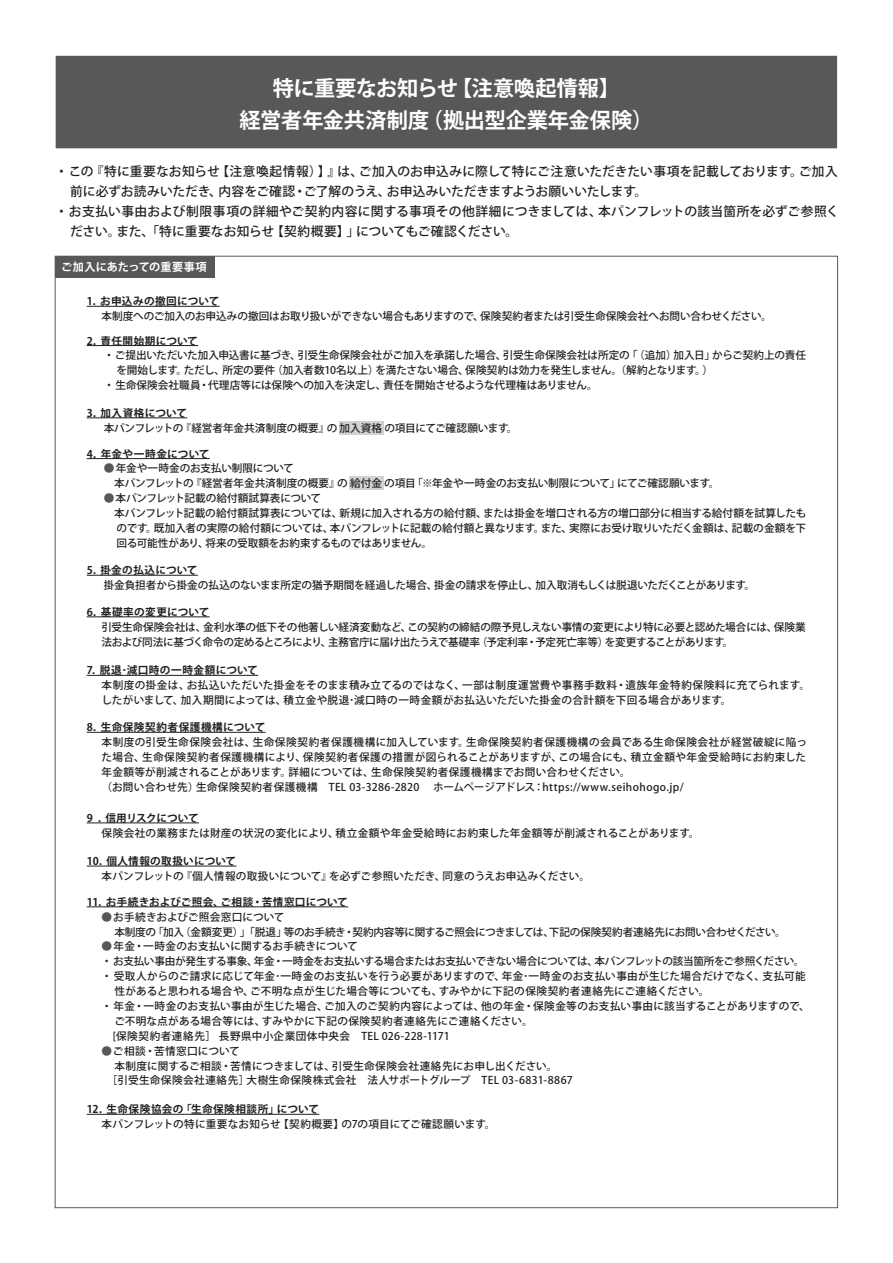
<style>
.page{position:relative;width:893px;height:1263px;background:#fff}
.page>*{position:absolute;margin:0;border:0;box-sizing:border-box;transform-origin:0 0}
.t1{font:700 21.3px/32px "Koz Go Pr 6 N";letter-spacing:-.015em;color:#fff;text-align:center}
.t2{font:500 12.75px "Koz Go Pr 6 N";letter-spacing:.01em;color:#231f20}
.t3{font:500 12.75px "Koz Go Pr 6 N";letter-spacing:-.01em;color:#231f20}
.t4{font:700 11.1px "Koz Go Pr 6 N";letter-spacing:.01em;color:#fff}
.t5{font:500 10.65px/14.9px "Koz Go Pr 6 N";color:#231f20}
.t6{font:500 10.65px/14.9px "Koz Go Pr 6 N";letter-spacing:.035em;color:#231f20}
.t7{font:500 10.65px "Koz Go Pr 6 N";letter-spacing:.02em;color:#231f20}
.t8{font:500 10.65px "Koz Go Pr 6 N";letter-spacing:-.02em;color:#231f20}
.t9{font:700 10.65px "Koz Go Pr 6 N";letter-spacing:.025em;color:#231f20}
.t10{font:500 10.65px/14.9px "Koz Go Pr 6 N";letter-spacing:.03em;color:#231f20}
.t11{font:500 10.65px/14.9px "Koz Go Pr 6 N";letter-spacing:-.03em;color:#231f20}
.t12{font:500 10.65px/14.9px "Koz Go Pr 6 N";letter-spacing:-.025em;color:#231f20}
.t13{font:500 10.65px "Koz Go Pr 6 N";letter-spacing:-.04em;color:#231f20}
.t14{font:500 10.65px "Koz Go Pr 6 N";letter-spacing:.025em;color:#231f20}
.t15{font:700 10.65px "Koz Go Pr 6 N";letter-spacing:-.04em;color:#231f20}
.s1{color:#57585a}
</style>
<div class="page">
<div style="left:55px;top:256px;width:160px;height:21px;background:#57585a"></div>
<div style="left:55px;top:55px;width:783px;height:94px;background:#57585a"></div>
<div style="left:55px;top:55px;width:783px;height:94px;border:1px solid #fff"></div>
<hr style="left:87px;top:306px;width:133px;height:1px;background:#231f20">
<hr style="left:87px;top:345px;width:111px;height:1px;background:#231f20">
<div style="left:339px;top:421px;width:44px;height:14px;background:#d1d2d4"></div>
<hr style="left:87px;top:418px;width:100px;height:1px;background:#231f20">
<hr style="left:87px;top:575px;width:111px;height:1px;background:#231f20">
<hr style="left:87px;top:617px;width:123px;height:1px;background:#231f20">
<hr style="left:87px;top:675px;width:171px;height:1px;background:#231f20">
<hr style="left:87px;top:866px;width:150px;height:1px;background:#231f20">
<hr style="left:87px;top:1114px;width:232px;height:1px;background:#231f20">
<hr style="left:87px;top:906px;width:261px;height:1px;background:#231f20">
<hr style="left:87px;top:732px;width:179px;height:1px;background:#231f20">
<hr style="left:87px;top:823px;width:112px;height:1px;background:#231f20">
<div style="left:349px;top:477px;width:34px;height:13px;background:#d1d2d4"></div>
<hr style="left:87px;top:458px;width:123px;height:1px;background:#231f20">
<h1 class="t1" style="left:239px;top:72px;width:415px">特に重要なお知らせ【注意喚起情報】<br>経営者年金共済制度（拠出型企業年金保険）</h1>
<p class="t2" style="left:55px;top:164px;width:784px">・この『特に重要なお知らせ【注意喚起情報）】』は、ご加入のお申込みに際して特にご注意いただきたい事項を記載しております。ご加入</p>
<p class="t2" style="left:70px;top:184px;width:579px">前に必ずお読みいただき、内容をご確認・ご了解のうえ、お申込みいただきますようお願いいたします。</p>
<p class="t2" style="left:55px;top:204px;width:785px">・お支払い事由および制限事項の詳細やご契約内容に関する事項その他詳細につきましては、本パンフレットの該当箇所を必ずご参照く</p>
<p class="t3" style="left:70px;top:224px;width:450px">ださい。また、「特に重要なお知らせ【契約概要】」についてもご確認ください。</p>
<p class="t4" style="left:61px;top:261px;width:147px">ご加入にあたっての重要事項</p>
<p class="t9" style="left:87px;top:295px;width:134px">1．お申込みの撤回について</p>
<p class="t5" style="left:102px;top:309px;width:672px">本制度へのご加入のお申込みの撤回はお取り扱いができない場合もありますので、保険契約者または引受生命保険会社へお問い合わせください。</p>
<p class="t9" style="left:87px;top:335px;width:113px">2．責任開始期について</p>
<p class="t5" style="left:104px;top:348px;width:704px">・ご提出いただいた加入申込書に基づき、引受生命保険会社がご加入を承諾した場合、引受生命保険会社は所定の「（追加）加入日」からご契約上の責任</p>
<p class="t8" style="left:116px;top:364px;width:598px">を開始します。ただし、所定の要件（加入者数10名以上）を満たさない場合、保険契約は効力を発生しません。（解約となります。）</p>
<p class="t5" style="left:104px;top:378px;width:495px">・生命保険会社職員・代理店等には保険への加入を決定し、責任を開始させるような代理権はありません。</p>
<p class="t9" style="left:87px;top:407px;width:102px">3．加入資格について</p>
<p class="t5" style="left:104px;top:421px;width:415px">本パンフレットの『経営者年金共済制度の概要』の 加入資格 の項目にてご確認願います。</p>
<p class="t9" style="left:87px;top:448px;width:124px">4．年金や一時金について</p>
<p class="t5" style="left:104px;top:461px;width:617px"><span class="s1">●</span>年金や一時金のお支払い制限について<br>　本パンフレットの『経営者年金共済制度の概要』の 給付金 の項目「※年金や一時金のお支払い制限について」にてご確認願います。</p>
<p class="t8" style="left:104px;top:492px;width:219px"><span class="s1">●</span>本パンフレット記載の給付額試算表について</p>
<p class="t5" style="left:104px;top:506px;width:704px">　本パンフレット記載の給付額試算表については、新規に加入される方の給付額、または掛金を増口される方の増口部分に相当する給付額を試算したも</p>
<p class="t5" style="left:116px;top:521px;width:691px">のです。既加入者の実際の給付額については、本パンフレットに記載の給付額と異なります。また、実際にお受け取りいただく金額は、記載の金額を下</p>
<p class="t8" style="left:116px;top:537px;width:317px">回る可能性があり、将来の受取額をお約束するものではありません。</p>
<p class="t9" style="left:87px;top:564px;width:112px">5．掛金の払込について</p>
<p class="t8" style="left:104px;top:579px;width:653px">掛金負担者から掛金の払込のないまま所定の猶予期間を経過した場合、掛金の請求を停止し、加入取消もしくは脱退いただくことがあります。</p>
<p class="t9" style="left:87px;top:606px;width:124px">6．基礎率の変更について</p>
<p class="t11" style="left:102px;top:619px;width:706px">引受生命保険会社は、金利水準の低下その他著しい経済変動など、この契約の締結の際予見しえない事情の変更により特に必要と認めた場合には、保険業法および同法に基づく命令の定めるところにより、主務官庁に届け出たうえで基礎率（予定利率・予定死亡率等）を変更することがあります。</p>
<p class="t9" style="left:87px;top:664px;width:173px">7．脱退･減口時の一時金額について</p>
<p class="t10" style="left:102px;top:678px;width:710px">本制度の掛金は、お払込いただいた掛金をそのまま積み立てるのではなく、一部は制度運営費や事務手数料・遺族年金特約保険料に充てられます。したがいまして、加入期間によっては、積立金や脱退･減口時の一時金額がお払込いただいた掛金の合計額を下回る場合があります。</p>
<p class="t9" style="left:87px;top:721px;width:180px">8．生命保険契約者保護機構について</p>
<p class="t6" style="left:102px;top:735px;width:707px">本制度の引受生命保険会社は、生命保険契約者保護機構に加入しています。生命保険契約者保護機構の会員である生命保険会社が経営破綻に陥った場合、生命保険契約者保護機構により、保険契約者保護の措置が図られることがありますが、この場合にも、積立金額や年金受給時にお約束した年金額等が削減されることがあります。詳細については、生命保険契約者保護機構までお問い合わせください。<br>（お問い合わせ先）生命保険契約者保護機構　TEL 03-3286-2820 　ホームページアドレス：https://www.seihohogo.jp/</p>
<p class="t15" style="left:87px;top:812px;width:113px">9 ．信用リスクについて</p>
<p class="t7" style="left:102px;top:827px;width:599px">保険会社の業務または財産の状況の変化により、積立金額や年金受給時にお約束した年金額等が削減されることがあります。</p>
<p class="t9" style="left:87px;top:855px;width:151px">10．個人情報の取扱いについて</p>
<p class="t5" style="left:102px;top:869px;width:490px">本パンフレットの『個人情報の取扱いについて』を必ずご参照いただき、同意のうえお申込みください。</p>
<p class="t9" style="left:87px;top:896px;width:263px">11．お手続きおよびご照会、ご相談・苦情窓口について</p>
<p class="t12" style="left:114px;top:909px;width:673px;text-indent:-13px"><span class="s1">●</span>お手続きおよびご照会窓口について<br>本制度の「加入（金額変更）」「脱退」等のお手続き・契約内容等に関するご照会につきましては、下記の保険契約者連絡先にお問い合わせください。</p>
<p class="t5" style="left:102px;top:939px;width:258px"><span class="s1">●</span>年金・一時金のお支払いに関するお手続きについて</p>
<p class="t13" style="left:102px;top:955px;width:704px">・お支払い事由が発生する事象、年金・一時金をお支払いする場合またはお支払いできない場合については、本パンフレットの該当箇所をご参照ください。</p>
<p class="t7" style="left:102px;top:970px;width:706px">・受取人からのご請求に応じて年金･一時金のお支払いを行う必要がありますので、年金･一時金のお支払い事由が生じた場合だけでなく、支払可能</p>
<p class="t7" style="left:114px;top:985px;width:597px">性があると思われる場合や、ご不明な点が生じた場合等についても、すみやかに下記の保険契約者連絡先にご連絡ください。</p>
<p class="t14" style="left:102px;top:1000px;width:710px">・年金・一時金のお支払い事由が生じた場合、ご加入のご契約内容によっては、他の年金・保険金等のお支払い事由に該当することがありますので、</p>
<p class="t7" style="left:114px;top:1015px;width:420px">ご不明な点がある場合等には、すみやかに下記の保険契約者連絡先にご連絡ください。</p>
<p class="t7" style="left:102px;top:1045px;width:140px"><span class="s1">●</span>ご相談・苦情窓口について</p>
<p class="t5" style="left:114px;top:1058px;width:445px">本制度に関するご相談・苦情につきましては、引受生命保険会社連絡先にお申し出ください。</p>
<p class="t6" style="left:107px;top:1073px;width:467px">［引受生命保険会社連絡先］大樹生命保険株式会社　法人サポートグループ　TEL 03-6831-8867</p>
<p class="t10" style="left:113px;top:1029px;width:339px">[保険契約者連絡先］ 長野県中小企業団体中央会　TEL 026-228-1171</p>
<p class="t9" style="left:87px;top:1103px;width:234px">12．生命保険協会の「生命保険相談所」について</p>
<p class="t5" style="left:102px;top:1117px;width:395px">本パンフレットの特に重要なお知らせ【契約概要】の7の項目にてご確認願います。</p>
</div>
